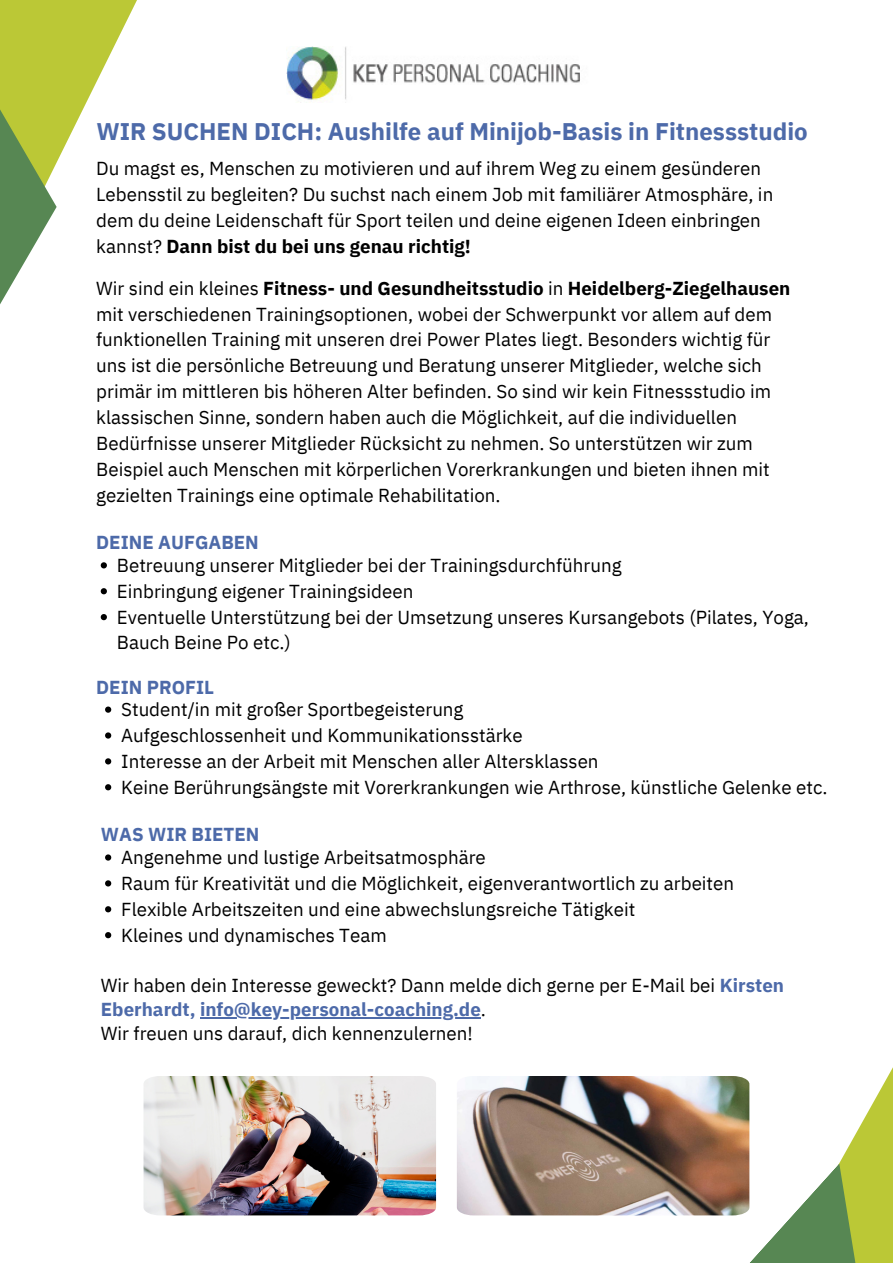
<style>
.page{position:relative;width:893px;height:1263px;background:#fff}
.page>*{position:absolute;margin:0;border:0;box-sizing:border-box;transform-origin:0 0}
.t1{font:700 24px "IBM Plex Sans";color:#4d6aa9}
.t2{font:18.75px/25.9px "IBM Plex Sans";color:#000}
.t3{font:700 18.75px "IBM Plex Sans";color:#4d6aa9}
.s1{font-weight:700}
.s2{font-weight:700;color:#4d6aa9}
</style>
<div class="page">
<img style="left:286px;top:47px;width:294px;height:54px">
<svg style="left:0;top:0;width:137px;height:162px"></svg>
<svg style="left:0;top:5px;width:57px;height:299px"></svg>
<svg style="left:749px;top:1067px;width:144px;height:196px"></svg>
<svg style="left:567px;top:1163px;width:324px;height:100px"></svg>
<img style="left:457px;top:1076px;width:292px;height:139px">
<img style="left:143px;top:1076px;width:293px;height:139px">
<svg style="left:105px;top:706px;width:6px;height:7px"></svg>
<svg style="left:105px;top:732px;width:6px;height:7px"></svg>
<svg style="left:105px;top:758px;width:6px;height:6px"></svg>
<svg style="left:105px;top:784px;width:6px;height:6px"></svg>
<svg style="left:101px;top:562px;width:6px;height:6px"></svg>
<svg style="left:101px;top:588px;width:6px;height:6px"></svg>
<svg style="left:101px;top:614px;width:6px;height:6px"></svg>
<svg style="left:105px;top:854px;width:6px;height:7px"></svg>
<svg style="left:105px;top:880px;width:6px;height:6px"></svg>
<svg style="left:105px;top:906px;width:6px;height:6px"></svg>
<svg style="left:105px;top:932px;width:6px;height:6px"></svg>
<hr style="left:200px;top:1017px;width:281px;height:2px;background:#4d6aa9">
<p class="t1" style="left:96px;top:115px;width:713px">WIR SUCHEN DICH: Aushilfe auf Minijob-Basis in Fitnessstudio</p>
<p class="t2" style="left:96px;top:155px;width:678px">Du magst es, Menschen zu motivieren und auf ihrem Weg zu einem gesünderen Lebensstil zu begleiten? Du suchst nach einem Job mit familiärer Atmosphäre, in dem du deine Leidenschaft für Sport teilen und deine eigenen Ideen einbringen kannst? <span class="s1">Dann bist du bei uns genau richtig!</span></p>
<h2 class="t2" style="left:96px;top:275px;width:695px">Wir sind ein kleines <span class="s1">Fitness- und Gesundheitsstudio</span> in <span class="s1">Heidelberg-Ziegelhausen </span>mit verschiedenen Trainingsoptionen, wobei der Schwerpunkt vor allem auf dem funktionellen Training mit unseren drei Power Plates liegt. Besonders wichtig für uns ist die persönliche Betreuung und Beratung unserer Mitglieder, welche sich primär im mittleren bis höheren Alter befinden. So sind wir kein Fitnessstudio im klassischen Sinne, sondern haben auch die Möglichkeit, auf die individuellen Bedürfnisse unserer Mitglieder Rücksicht zu nehmen. So unterstützen wir zum Beispiel auch Menschen mit körperlichen Vorerkrankungen und bieten ihnen mit gezielten Trainings eine optimale Rehabilitation.</h2>
<p class="t3" style="left:96px;top:530px;width:164px">DEINE AUFGABEN</p>
<p class="t2" style="left:117px;top:552px;width:506px">Betreuung unserer Mitglieder bei der Trainingsdurchführung</p>
<p class="t2" style="left:117px;top:578px;width:298px">Einbringung eigener Trainingsideen</p>
<h2 class="t2" style="left:117px;top:604px;width:693px">Eventuelle Unterstützung bei der Umsetzung unseres Kursangebots (Pilates, Yoga,<br>Bauch Beine Po etc.)</h2>
<p class="t3" style="left:96px;top:675px;width:119px">DEIN PROFIL</p>
<p class="t2" style="left:121px;top:696px;width:344px">Student/in mit großer Sportbegeisterung</p>
<p class="t2" style="left:121px;top:722px;width:403px">Aufgeschlossenheit und Kommunikationsstärke</p>
<h2 class="t2" style="left:121px;top:748px;width:479px">Interesse an der Arbeit mit Menschen aller Altersklassen</h2>
<p class="t2" style="left:121px;top:774px;width:708px">Keine Berührungsängste mit Vorerkrankungen wie Arthrose, künstliche Gelenke etc.</p>
<p class="t3" style="left:101px;top:822px;width:160px">WAS WIR BIETEN</p>
<p class="t2" style="left:121px;top:844px;width:366px">Angenehme und lustige Arbeitsatmosphäre</p>
<p class="t2" style="left:121px;top:870px;width:614px">Raum für Kreativität und die Möglichkeit, eigenverantwortlich zu arbeiten</p>
<p class="t2" style="left:121px;top:896px;width:515px">Flexible Arbeitszeiten und eine abwechslungsreiche Tätigkeit</p>
<p class="t2" style="left:121px;top:922px;width:267px">Kleines und dynamisches Team</p>
<p class="t2" style="left:101px;top:972px;width:684px;line-height:24.2px">Wir haben dein Interesse geweckt? Dann melde dich gerne per E-Mail bei <span class="s2">Kirsten<br>Eberhardt, info@key-personal-coaching.de</span>.</p>
<p class="t2" style="left:101px;top:1020px;width:373px">Wir freuen uns darauf, dich kennenzulernen!</p>
</div>
